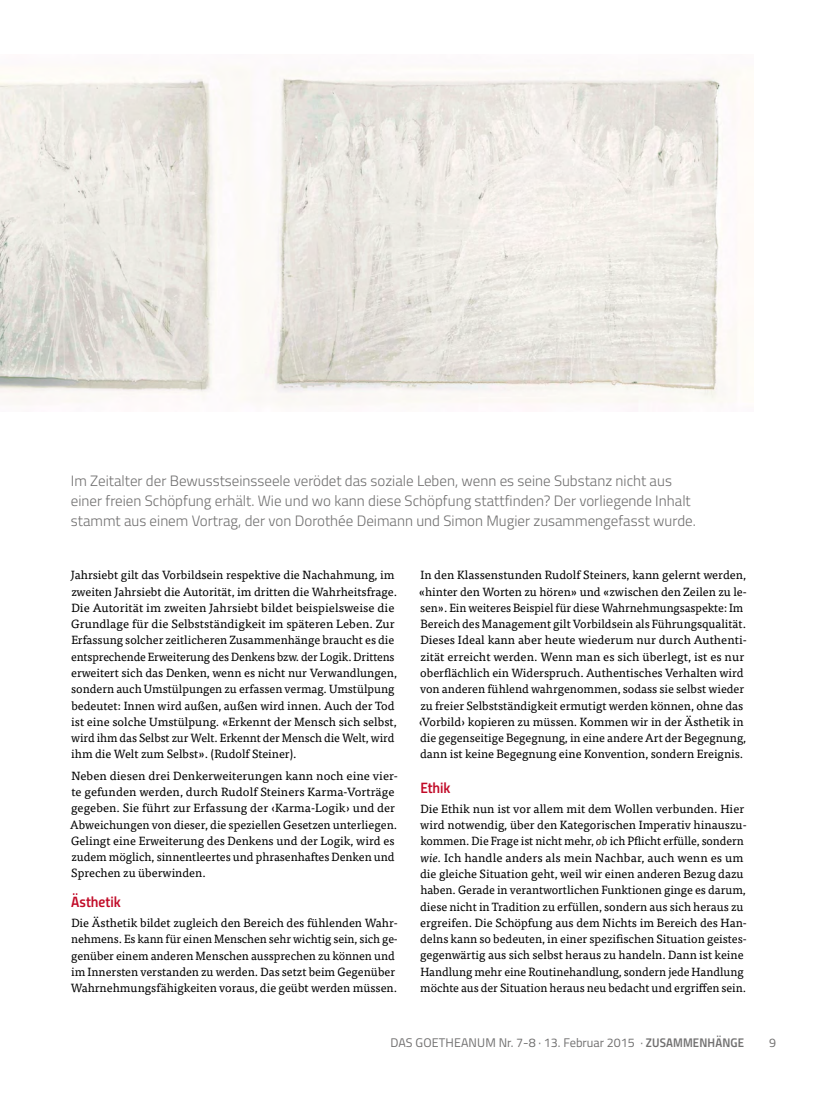
<style>
.page{position:relative;width:815px;height:1099px;background:#fff}
.page>*{position:absolute;margin:0;border:0;box-sizing:border-box;transform-origin:0 0}
.t1{font:300 15px/20px "Titillium";color:#706f6f}
.t2{font:15px "Titillium Semibold Upright";color:#c10a27}
.t3{font:12.5px "Titillium";color:#706f6f}
.t4{font:11.88px/16.2px "Tisa Pro";color:#000}
.s1{font-style:italic}
.s2{font-family:"Titillium Semibold Upright"}
</style>
<div class="page">
<img style="left:0;top:65px;width:745px;height:340px">
<p class="t1" style="left:71px;top:470px;width:626px">Im Zeitalter der Bewusstseinsseele verödet das soziale Leben, wenn es seine Substanz nicht aus einer freien Schöpfung erhält. Wie und wo kann diese Schöpfung stattfinden? Der vorliegende Inhalt stammt aus einem Vortrag, der von Dorothée Deimann und Simon Mugier zusammengefasst wurde.</p>
<p class="t4" style="left:71px;top:566px;width:328px">Jahrsiebt gilt das Vorbildsein respektive die Nachahmung, im zweiten Jahrsiebt die Autorität, im dritten die Wahrheitsfrage.<br>Die Autorität im zweiten Jahrsiebt bildet beispielsweise die Grundlage für die Selbstständigkeit im späteren Leben. Zur Erfassung solcher zeitlicheren Zusammenhänge braucht es die entsprechende Erweiterung des Denkens bzw. der Logik. Drittens erweitert sich das Denken, wenn es nicht nur Verwandlungen, sondern auch Umstülpungen zu erfassen vermag. Umstülpung bedeutet: Innen wird außen, außen wird innen. Auch der Tod ist eine solche Umstülpung. «Erkennt der Mensch sich selbst, wird ihm das Selbst zur Welt. Erkennt der Mensch die Welt, wird ihm die Welt zum Selbst». (Rudolf Steiner).</p>
<p class="t4" style="left:70px;top:766px;width:329px">Neben diesen drei Denkerweiterungen kann noch eine vier&shy;te gefunden werden, durch Rudolf Steiners Karma-Vorträge gegeben. Sie führt zur Erfassung der ‹Karma-Logik› und der Abweichungen von dieser, die speziellen Gesetzen unterliegen.<br>Gelingt eine Erweiterung des Denkens und der Logik, wird es zudem möglich, sinnentleertes und phrasenhaftes Denken und Sprechen zu überwinden.</p>
<p class="t2" style="left:71px;top:890px;width:51px">Ästhetik</p>
<p class="t4" style="left:71px;top:914px;width:329px">Die Ästhetik bildet zugleich den Bereich des fühlenden Wahr&shy;nehmens. Es kann für einen Menschen sehr wichtig sein, sich ge&shy;genüber einem anderen Menschen aussprechen zu können und im Innersten verstanden zu werden. Das setzt beim Gegenüber Wahrnehmungsfähigkeiten voraus, die geübt werden müssen.</p>
<p class="t4" style="left:419px;top:566px;width:330px">In den Klassenstunden Rudolf Steiners, kann gelernt werden, «hinter den Worten zu hören» und «zwischen den Zeilen zu le&shy;sen». Ein weiteres Beispiel für diese Wahrnehmungsaspekte: Im Bereich des Management gilt Vorbildsein als Führungsqualität.<br>Dieses Ideal kann aber heute wiederum nur durch Authenti&shy;zität erreicht werden. Wenn man es sich überlegt, ist es nur oberflächlich ein Widerspruch. Authentisches Verhalten wird von anderen fühlend wahrgenommen, sodass sie selbst wieder zu freier Selbstständigkeit ermutigt werden können, ohne das ‹Vorbild› kopieren zu müssen. Kommen wir in der Ästhetik in die gegenseitige Begegnung, in eine andere Art der Begegnung, dann ist keine Begegnung eine Konvention, sondern Ereignis.</p>
<p class="t2" style="left:420px;top:776px;width:32px">Ethik</p>
<p class="t4" style="left:420px;top:800px;width:328px">Die Ethik nun ist vor allem mit dem Wollen verbunden. Hier wird notwendig, über den Kategorischen Imperativ hinauszu&shy;kommen. Die Frage ist nicht mehr, <span class="s1">ob</span> ich Pflicht erfülle, sondern <span class="s1">wie.</span> Ich handle anders als mein Nachbar, auch wenn es um die gleiche Situation geht, weil wir einen anderen Bezug dazu haben. Gerade in verantwortlichen Funktionen ginge es darum, diese nicht in Tradition zu erfüllen, sondern aus sich heraus zu ergreifen. Die Schöpfung aus dem Nichts im Bereich des Han&shy;delns kann so bedeuten, in einer spezifischen Situation geistes&shy;gegenwärtig aus sich selbst heraus zu handeln. Dann ist keine Handlung mehr eine Routinehandlung, sondern jede Handlung möchte aus der Situation heraus neu bedacht und ergriffen sein.</p>
<p class="t3" style="left:390px;top:1033px;width:355px">DAS GOETHEANUM Nr. 7-8 · 13. Februar 2015 · <span class="s2">ZUSAMMENHÄNGE</span></p>
<p class="t3" style="left:769px;top:1033px;width:9px">9</p>
</div>
